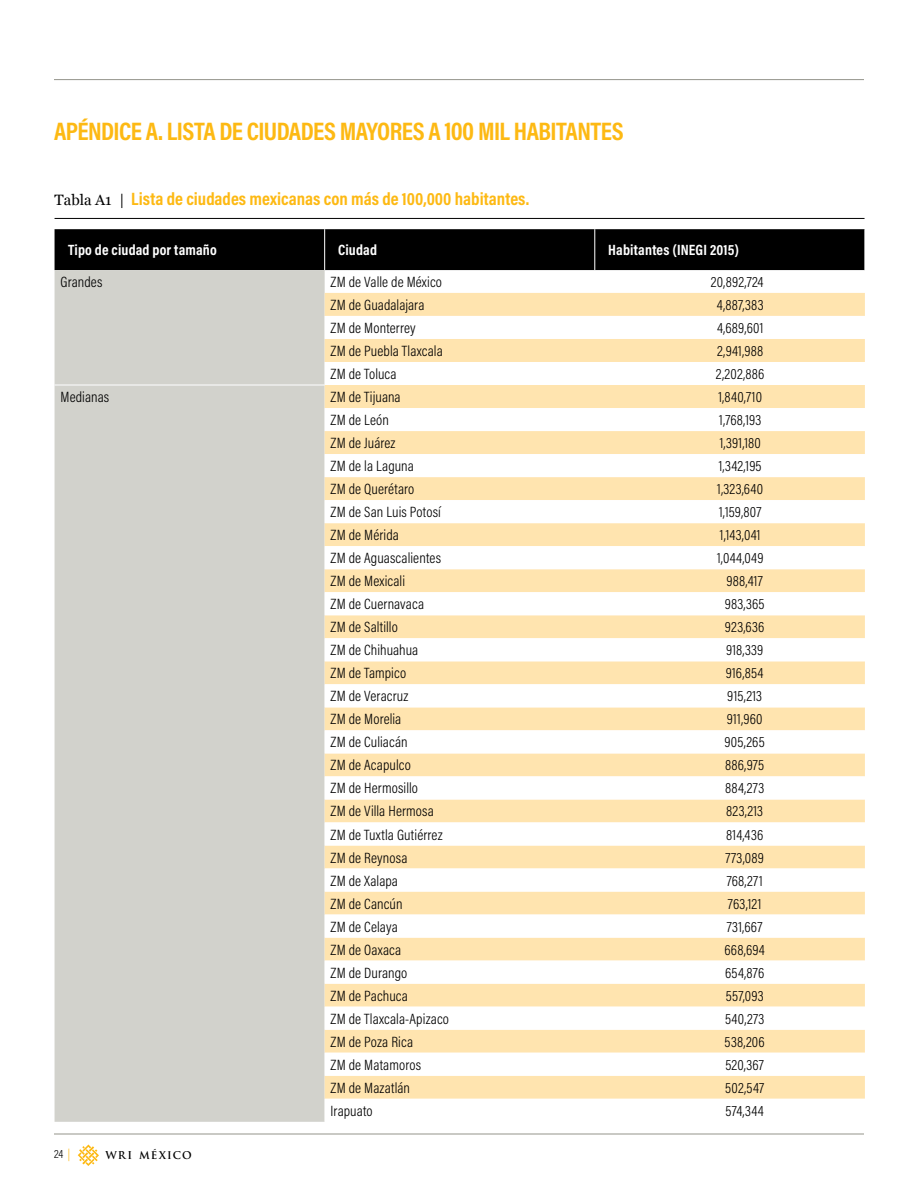
<style>
.page{position:relative;width:918px;height:1188px;background:#fff}
.page>*{position:absolute;margin:0;border:0;box-sizing:border-box;transform-origin:0 0}
.t1{font:700 25.5px "Acumin Pro Cond";letter-spacing:-.025em;color:#fdb913}
.t2{font:700 18px "Acumin Pro Cond";color:#fdb913}
.t3{font:300 15px "Acumin Pro Cond";letter-spacing:.01em;color:#000}
.t4{font:700 15px "Acumin Pro Cond";letter-spacing:.01em;color:#fff}
.t5{font:300 12px "Acumin Pro Cond";color:#000}
.t6{font:700 10.35px "Trajan Pro";letter-spacing:.1em;color:#000}
.s1{font-family:"Georgia";font-weight:400;font-size:15px;color:#000}
.s2{color:#fdb913}
.s3{font-size:10.5px}
</style>
<div class="page">
<hr style="left:54px;top:1134px;width:810px;height:1px;background:#94948b">
<hr style="left:54px;top:79px;width:810px;height:1px;background:#94948b">
<svg style="left:78px;top:1145px;width:21px;height:21px"></svg>
<hr style="left:55px;top:218px;width:810px;height:1px;background:#000">
<div style="left:55px;top:229px;width:810px;height:41px;background:#000"></div>
<div style="left:55px;top:270px;width:270px;height:852px;background:#d2d2cc"></div>
<div style="left:325px;top:293px;width:540px;height:23px;background:#ffe4af"></div>
<svg style="left:325px;top:339px;width:540px;height:760px"></svg>
<hr style="left:595px;top:229px;width:1px;height:41px;background:#fff">
<hr style="left:324px;top:229px;width:1px;height:41px;background:#fff">
<hr style="left:55px;top:385px;width:270px;height:1px;background:#fff">
<h1 class="t1" style="left:54px;top:114px;width:571px">APÉNDICE A. LISTA DE CIUDADES MAYORES A 100 MIL HABITANTES</h1>
<p class="t2" style="left:55px;top:186px;width:476px"><span class="s1">Tabla A1 |</span> Lista de ciudades mexicanas con más de 100,000 habitantes.</p>
<p class="t4" style="left:68px;top:240px;width:150px">Tipo de ciudad por tamaño</p>
<p class="t4" style="left:338px;top:240px;width:40px">Ciudad</p>
<p class="t4" style="left:608px;top:240px;width:132px">Habitantes (INEGI 2015)</p>
<p class="t3" style="left:61px;top:272px;width:43px">Grandes</p>
<p class="t3" style="left:331px;top:272px;width:113px">ZM de Valle de México</p>
<p class="t3" style="left:711px;top:272px;width:54px">20,892,724</p>
<p class="t3" style="left:331px;top:295px;width:95px">ZM de Guadalajara</p>
<p class="t3" style="left:717px;top:295px;width:48px">4,887,383</p>
<p class="t3" style="left:331px;top:318px;width:87px">ZM de Monterrey</p>
<p class="t3" style="left:717px;top:318px;width:48px">4,689,601</p>
<p class="t3" style="left:331px;top:341px;width:114px">ZM de Puebla Tlaxcala</p>
<p class="t3" style="left:717px;top:341px;width:48px">2,941,988</p>
<p class="t3" style="left:331px;top:364px;width:68px">ZM de Toluca</p>
<p class="t3" style="left:716px;top:364px;width:50px">2,202,886</p>
<p class="t3" style="left:61px;top:387px;width:50px">Medianas</p>
<p class="t3" style="left:331px;top:387px;width:72px">ZM de Tijuana</p>
<p class="t3" style="left:718px;top:387px;width:45px">1,840,710</p>
<p class="t3" style="left:331px;top:410px;width:60px">ZM de León</p>
<p class="t3" style="left:719px;top:410px;width:44px">1,768,193</p>
<p class="t3" style="left:331px;top:433px;width:66px">ZM de Juárez</p>
<p class="t3" style="left:720px;top:433px;width:43px">1,391,180</p>
<p class="t3" style="left:331px;top:456px;width:85px">ZM de la Laguna</p>
<p class="t3" style="left:719px;top:456px;width:44px">1,342,195</p>
<p class="t3" style="left:331px;top:479px;width:85px">ZM de Querétaro</p>
<p class="t3" style="left:717px;top:479px;width:48px">1,323,640</p>
<p class="t3" style="left:331px;top:502px;width:112px">ZM de San Luis Potosí</p>
<p class="t3" style="left:719px;top:502px;width:44px">1,159,807</p>
<p class="t3" style="left:331px;top:525px;width:70px">ZM de Mérida</p>
<p class="t3" style="left:720px;top:525px;width:42px">1,143,041</p>
<p class="t3" style="left:331px;top:548px;width:112px">ZM de Aguascalientes</p>
<p class="t3" style="left:717px;top:548px;width:48px">1,044,049</p>
<p class="t3" style="left:331px;top:571px;width:76px">ZM de Mexicali</p>
<p class="t3" style="left:727px;top:571px;width:38px">988,417</p>
<p class="t3" style="left:331px;top:595px;width:95px">ZM de Cuernavaca</p>
<p class="t3" style="left:725px;top:595px;width:41px">983,365</p>
<p class="t3" style="left:331px;top:618px;width:69px">ZM de Saltillo</p>
<p class="t3" style="left:725px;top:618px;width:41px">923,636</p>
<p class="t3" style="left:331px;top:641px;width:89px">ZM de Chihuahua</p>
<p class="t3" style="left:726px;top:641px;width:39px">918,339</p>
<p class="t3" style="left:331px;top:664px;width:77px">ZM de Tampico</p>
<p class="t3" style="left:726px;top:664px;width:39px">916,854</p>
<p class="t3" style="left:331px;top:687px;width:79px">ZM de Veracruz</p>
<p class="t3" style="left:727px;top:687px;width:36px">915,213</p>
<p class="t3" style="left:331px;top:710px;width:72px">ZM de Morelia</p>
<p class="t3" style="left:727px;top:710px;width:37px">911,960</p>
<p class="t3" style="left:331px;top:733px;width:78px">ZM de Culiacán</p>
<p class="t3" style="left:725px;top:733px;width:42px">905,265</p>
<p class="t3" style="left:331px;top:756px;width:82px">ZM de Acapulco</p>
<p class="t3" style="left:725px;top:756px;width:41px">886,975</p>
<p class="t3" style="left:331px;top:779px;width:89px">ZM de Hermosillo</p>
<p class="t3" style="left:725px;top:779px;width:40px">884,273</p>
<p class="t3" style="left:331px;top:802px;width:105px">ZM de Villa Hermosa</p>
<p class="t3" style="left:726px;top:802px;width:38px">823,213</p>
<p class="t3" style="left:331px;top:825px;width:113px">ZM de Tuxtla Gutiérrez</p>
<p class="t3" style="left:726px;top:825px;width:39px">814,436</p>
<p class="t3" style="left:331px;top:848px;width:78px">ZM de Reynosa</p>
<p class="t3" style="left:726px;top:848px;width:40px">773,089</p>
<p class="t3" style="left:331px;top:871px;width:69px">ZM de Xalapa</p>
<p class="t3" style="left:727px;top:871px;width:38px">768,271</p>
<p class="t3" style="left:331px;top:894px;width:73px">ZM de Cancún</p>
<p class="t3" style="left:728px;top:894px;width:35px">763,121</p>
<p class="t3" style="left:331px;top:917px;width:69px">ZM de Celaya</p>
<p class="t3" style="left:727px;top:917px;width:37px">731,667</p>
<p class="t3" style="left:331px;top:940px;width:72px">ZM de Oaxaca</p>
<p class="t3" style="left:725px;top:940px;width:42px">668,694</p>
<p class="t3" style="left:331px;top:963px;width:78px">ZM de Durango</p>
<p class="t3" style="left:725px;top:963px;width:41px">654,876</p>
<p class="t3" style="left:331px;top:986px;width:79px">ZM de Pachuca</p>
<p class="t3" style="left:726px;top:986px;width:39px">557,093</p>
<p class="t3" style="left:331px;top:1009px;width:120px">ZM de Tlaxcala-Apizaco</p>
<p class="t3" style="left:725px;top:1009px;width:41px">540,273</p>
<p class="t3" style="left:331px;top:1032px;width:84px">ZM de Poza Rica</p>
<p class="t3" style="left:725px;top:1032px;width:42px">538,206</p>
<p class="t3" style="left:331px;top:1055px;width:92px">ZM de Matamoros</p>
<p class="t3" style="left:725px;top:1055px;width:40px">520,367</p>
<p class="t3" style="left:331px;top:1078px;width:81px">ZM de Mazatlán</p>
<p class="t3" style="left:725px;top:1078px;width:40px">502,547</p>
<p class="t3" style="left:331px;top:1101px;width:44px">Irapuato</p>
<p class="t3" style="left:726px;top:1101px;width:40px">574,344</p>
<p class="t5" style="left:54px;top:1146px;width:18px">24 <span class="s2">|</span></p>
<p class="t6" style="left:105px;top:1149px;width:88px"><span class="s3">WRI</span> MÉXICO</p>
</div>
